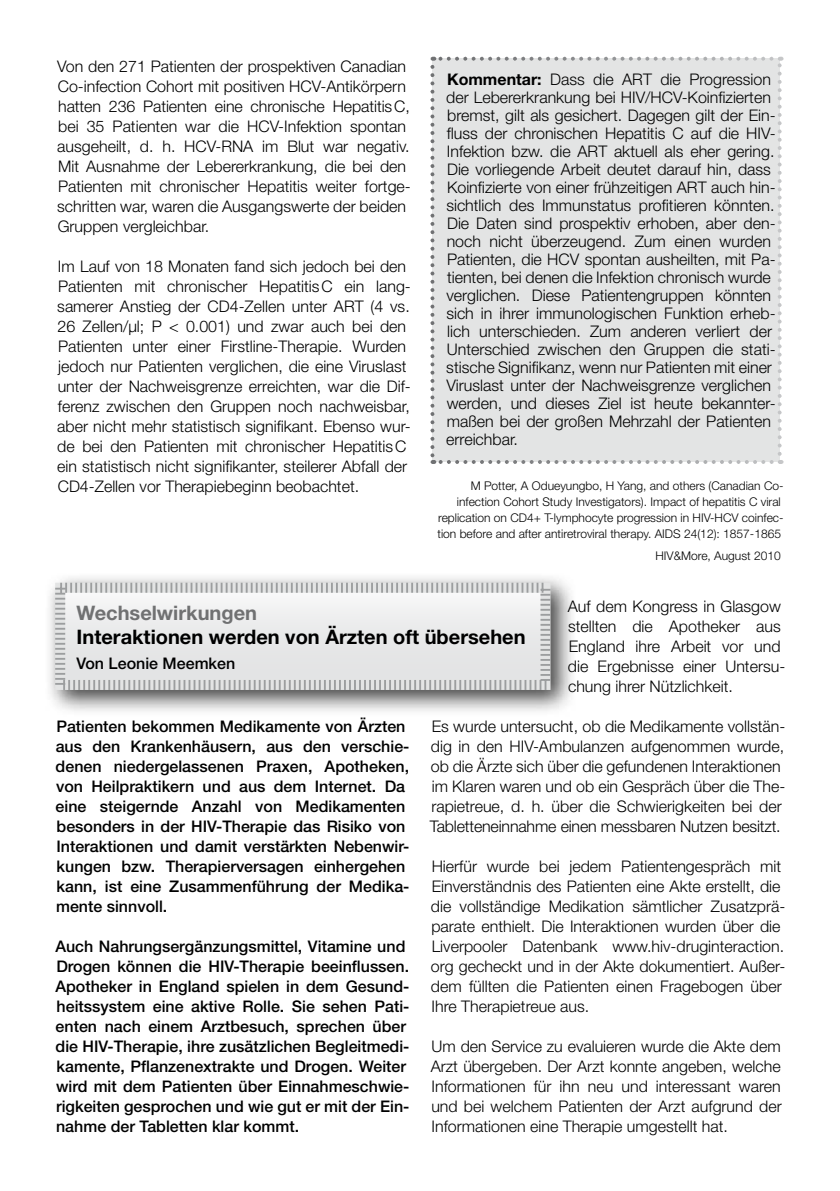
<style>
.page{position:relative;width:840px;height:1191px;background:#fff}
.page>*{position:absolute;margin:0;border:0;box-sizing:border-box;transform-origin:0 0}
.t1{font:700 20px "Helvetica Neue";color:#000}
.t2{font:700 20px "Helvetica Neue";color:#707172}
.t3{font:300 16px/20px "Helvetica Neue";color:#000}
.t4{font:500 16px/20px "Helvetica Neue";color:#000}
.t5{font:300 12px/16px "Helvetica Neue";color:#000;text-align:right}
.s1{font-weight:700}
</style>
<div class="page">
<div style="left:44px;top:571px;width:533px;height:146px;background:#000;opacity:.75"></div>
<svg style="left:53px;top:581px;width:499px;height:111px"></svg>
<div style="left:432px;top:59px;width:347px;height:403px;background:#e3e4e4"></div>
<svg style="left:430px;top:67px;width:4px;height:397px"></svg>
<svg style="left:440px;top:460px;width:340px;height:4px"></svg>
<svg style="left:777px;top:57px;width:4px;height:397px"></svg>
<svg style="left:432px;top:57px;width:339px;height:4px"></svg>
<p class="t3" style="left:57px;top:56px;width:355px">Von den 271 Patienten der prospektiven Canadian Co-infection Cohort mit positiven HCV-Antikörpern hatten 236 Patienten eine chronische HepatitisC, bei 35 Patienten war die HCV-Infektion spontan ausgeheilt, d. h. HCV-RNA im Blut war negativ.<br>Mit Ausnahme der Lebererkrankung, die bei den Patienten mit chronischer Hepatitis weiter fortge&shy;schritten war, waren die Ausgangswerte der beiden Gruppen vergleichbar.</p>
<p class="t3" style="left:57px;top:256px;width:355px">Im Lauf von 18 Monaten fand sich jedoch bei den Patienten mit chronischer HepatitisC ein lang&shy;samerer Anstieg der CD4-Zellen unter ART (4 vs.<br>26 Zellen/µl; P &lt; 0.001) und zwar auch bei den Patienten unter einer Firstline-Therapie. Wurden jedoch nur Patienten verglichen, die eine Viruslast unter der Nachweisgrenze erreichten, war die Dif&shy;ferenz zwischen den Gruppen noch nachweisbar, aber nicht mehr statistisch signifikant. Ebenso wur&shy;de bei den Patienten mit chronischer HepatitisC ein statistisch nicht signifikanter, steilerer Abfall der CD4-Zellen vor Therapiebeginn beobachtet.</p>
<p class="t3" style="left:446px;top:70px;width:331px;line-height:18px"><span class="s1">Kommentar:</span> Dass die ART die Progression der Lebererkrankung bei HIV/HCV-Koinfizierten bremst, gilt als gesichert. Dagegen gilt der Ein&shy;fluss der chronischen Hepatitis C auf die HIV-Infektion bzw. die ART aktuell als eher gering.<br>Die vorliegende Arbeit deutet darauf hin, dass Koinfizierte von einer frühzeitigen ART auch hin&shy;sichtlich des Immunstatus profitieren könnten.<br>Die Daten sind prospektiv erhoben, aber den&shy;noch nicht überzeugend. Zum einen wurden Patienten, die HCV spontan ausheilten, mit Pa&shy;tienten, bei denen die Infektion chronisch wurde verglichen. Diese Patientengruppen könnten sich in ihrer immunologischen Funktion erheb&shy;lich unterschieden. Zum anderen verliert der Unterschied zwischen den Gruppen die stati&shy;stische Signifikanz, wenn nur Patienten mit einer Viruslast unter der Nachweisgrenze verglichen werden, und dieses Ziel ist heute bekannter&shy;maßen bei der großen Mehrzahl der Patienten erreichbar.</p>
<p class="t5" style="left:437px;top:478px;width:347px">M Potter, A Odueyungbo, H Yang, and others (Canadian Co&shy;infection Cohort Study Investigators). Impact of hepatitis C viral replication on CD4+ T-lymphocyte progression in HIV-HCV coinfec&shy;tion before and after antiretroviral therapy. AIDS 24(12): 1857-1865</p>
<p class="t5" style="left:655px;top:547px;width:127px">HIV&amp;More, August 2010</p>
<p class="t3" style="left:567px;top:596px;width:219px">Auf dem Kongress in Glasgow stellten die Apotheker aus<br>England ihre Arbeit vor und die Ergebnisse einer Untersu&shy;chung ihrer Nützlichkeit.</p>
<p class="t3" style="left:429px;top:716px;width:357px">Es wurde untersucht, ob die Medikamente vollstän&shy;dig in den HIV-Ambulanzen aufgenommen wurde, ob die Ärzte sich über die gefundenen Interaktionen im Klaren waren und ob ein Gespräch über die The&shy;rapietreue, d. h. über die Schwierigkeiten bei der Tabletteneinnahme einen messbaren Nutzen besitzt.</p>
<p class="t3" style="left:430px;top:856px;width:356px">Hierfür wurde bei jedem Patientengespräch mit Einverständnis des Patienten eine Akte erstellt, die die vollständige Medikation sämtlicher Zusatzprä&shy;parate enthielt. Die Interaktionen wurden über die Liverpooler Datenbank www.hiv-druginteraction. org gecheckt und in der Akte dokumentiert. Außer&shy;dem füllten die Patienten einen Fragebogen über Ihre Therapietreue aus.</p>
<p class="t3" style="left:430px;top:1036px;width:352px;text-align:justify">Um den Service zu evaluieren wurde die Akte dem Arzt übergeben. Der Arzt konnte angeben, welche Informationen für ihn neu und interessant waren und bei welchem Patienten der Arzt aufgrund der Informationen eine Therapie umgestellt hat.</p>
<p class="t2" style="left:76px;top:600px;width:182px">Wechselwirkungen</p>
<p class="t1" style="left:76px;top:624px;width:450px">Interaktionen werden von Ärzten oft übersehen</p>
<p class="t4" style="left:76px;top:653px;width:160px">Von Leonie Meemken</p>
<p class="t4" style="left:56px;top:716px;width:355px">Patienten bekommen Medikamente von Ärzten aus den Krankenhäusern, aus den verschie&shy;denen niedergelassenen Praxen, Apotheken, von Heilpraktikern und aus dem Internet. Da eine steigernde Anzahl von Medikamenten besonders in der HIV-Therapie das Risiko von Interaktionen und damit verstärkten Nebenwir&shy;kungen bzw. Therapierversagen einhergehen kann, ist eine Zusammenführung der Medika&shy;mente sinnvoll.</p>
<p class="t4" style="left:55px;top:936px;width:355px">Auch Nahrungsergänzungsmittel, Vitamine und Drogen können die HIV-Therapie beeinflussen.<br>Apotheker in England spielen in dem Gesund&shy;heitssystem eine aktive Rolle. Sie sehen Pati&shy;enten nach einem Arztbesuch, sprechen über die HIV-Therapie, ihre zusätzlichen Begleitmedi&shy;kamente, Pflanzenextrakte und Drogen. Weiter wird mit dem Patienten über Einnahmeschwie&shy;rigkeiten gesprochen und wie gut er mit der Ein&shy;nahme der Tabletten klar kommt.</p>
</div>
